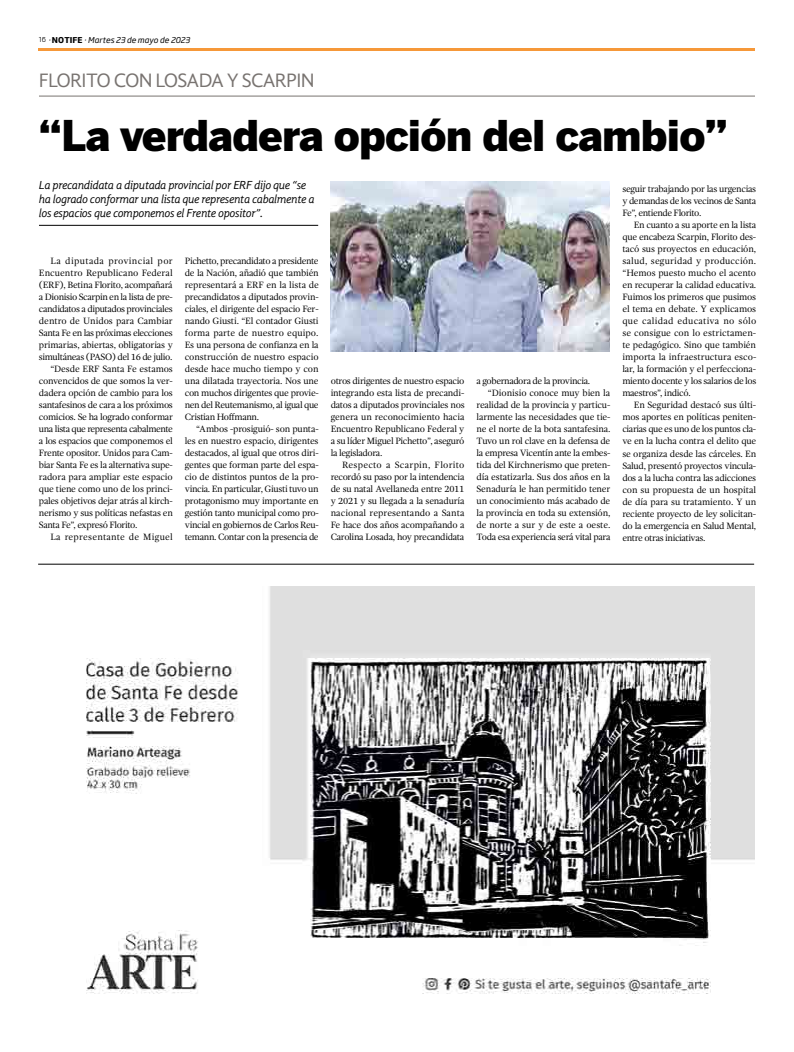
<style>
.page{position:relative;width:794px;height:1052px;background:#fff}
.page>*{position:absolute;margin:0;border:0;box-sizing:border-box;transform-origin:0 0}
.t1{font:900 42px "Benton Sans";letter-spacing:-.02em;color:#000}
.t2{font:20px "Gandhi Sans";letter-spacing:-.04em;color:#787370}
.t3{font:italic 12px/14px "Gandhi Sans";letter-spacing:-.025em;color:#000}
.t4{font:9.4px/12px "Gandhi Serif";letter-spacing:-.035em;color:#000;text-align:justify}
.t5{font:9.4px "Gandhi Serif";letter-spacing:-.015em;color:#000}
.t6{font:9.4px "Gandhi Serif";color:#000}
.t7{font:9.4px "Gandhi Serif";letter-spacing:-.01em;color:#000}
.t8{font:9.4px "Gandhi Serif";letter-spacing:-.005em;color:#000}
.t9{font:9.4px "Gandhi Serif";letter-spacing:.005em;color:#000}
.t10{font:9.4px "Gandhi Serif";letter-spacing:.035em;color:#000}
.t11{font:9.4px "Gandhi Serif";letter-spacing:.025em;color:#000}
.t12{font:italic 8px "Soho Gothic Pro";letter-spacing:.01em;color:#000}
.s1{font-family:"Scout";font-weight:300;font-style:normal}
.s2{font-weight:700;font-style:normal}
</style>
<div class="page">
<hr style="left:39px;top:48px;width:716px;height:2px;background:#f69839">
<hr style="left:38px;top:564px;width:716px;height:1px;background:#000">
<img style="left:86px;top:586px;width:669px;height:408px">
<hr style="left:39px;top:96px;width:716px;height:1px;background:#787370">
<hr style="left:39px;top:225px;width:279px;height:1px;background:#000">
<img style="left:330px;top:182px;width:279px;height:170px">
<p class="t12" style="left:39px;top:34px;width:152px"><span class="s1">16</span> · <span class="s2">NOTIFE</span> · Martes 23 de mayo de 2023</p>
<h2 class="t2" style="left:39px;top:69px;width:151px">FLORI TO CON LOSADA</h2>
<h2 class="t2" style="left:227px;top:69px;width:36px">Y SCARPIN</h2>
<h1 class="t1" style="left:39px;top:111px;width:690px">“La verdadera opción del cambio”</h1>
<p class="t3" style="left:39px;top:177px;width:277px">La precandidata a diputada provincial por ERF dijo que “se ha logrado conformar una lista que representa cabalmente a los espacios que componemos el Frente opositor”.</p>
<p class="t4" style="left:622px;top:183px;width:135px">seguir trabajando por las urgencias y demandas de los vecinos de Santa Fe”, entiende Florito.</p>
<p class="t4" style="left:622px;top:219px;width:135px;text-indent:11px">En cuanto a su aporte en la lista que encabeza Scarpin, Florito des&shy;tacó sus proyectos en educación, salud, seguridad y producción. “Hemos puesto mucho el acento en recuperar la calidad educativa.<br>Fuimos los primeros que pusimos el tema en debate. Y explicamos que calidad educativa no sólo se consigue con lo estrictamen&shy;te pedagógico. Sino que también importa la infraestructura esco&shy;lar, la formación y el perfecciona&shy;miento docente y los salarios de los maestros”, indicó.</p>
<p class="t4" style="left:622px;top:399px;width:135px;text-indent:11px">En Seguridad destacó sus últi&shy;mos aportes en políticas peniten&shy;ciarias que es uno de los puntos cla&shy;ve en la lucha contra el delito que se organiza desde las cárceles. En Salud, presentó proyectos vincula&shy;dos a la lucha contra las adicciones con su propuesta de un hospital de día para su tratamiento. Y un reciente proyecto de ley solicitan&shy;do la emergencia en Salud Mental, entre otras iniciativas.</p>
<p class="t10" style="left:50px;top:256px;width:124px">La diputada provincial por</p>
<p class="t9" style="left:39px;top:268px;width:135px">Encuentro Republicano Federal</p>
<p class="t4" style="left:39px;top:279px;width:135px">(ERF), Betina Florito, acompañará</p>
<p class="t4" style="left:39px;top:291px;width:135px">a Dionisio Scarpin en la lista de pre-</p>
<p class="t4" style="left:39px;top:303px;width:135px">candidatos a diputados provinciales</p>
<p class="t6" style="left:39px;top:316px;width:135px">dentro de Unidos para Cambiar</p>
<p class="t4" style="left:39px;top:327px;width:135px">Santa Fe en las próximas elecciones</p>
<p class="t5" style="left:39px;top:340px;width:135px">primarias, abiertas, obligatorias y</p>
<p class="t4" style="left:39px;top:351px;width:135px">simultáneas (PASO) del 16 de julio.</p>
<p class="t7" style="left:50px;top:364px;width:124px">“Desde ERF Santa Fe estamos</p>
<p class="t4" style="left:39px;top:375px;width:135px">convencidos de que somos la ver-</p>
<p class="t4" style="left:39px;top:387px;width:135px">dadera opción de cambio para los</p>
<p class="t4" style="left:39px;top:399px;width:135px">santafesinos de cara a los próximos</p>
<p class="t4" style="left:39px;top:411px;width:135px">comicios. Se ha logrado conformar</p>
<p class="t4" style="left:39px;top:423px;width:135px">una lista que representa cabalmente</p>
<p class="t4" style="left:39px;top:435px;width:135px">a los espacios que componemos el</p>
<p class="t4" style="left:39px;top:447px;width:135px">Frente opositor. Unidos para Cam-</p>
<p class="t4" style="left:39px;top:459px;width:135px">biar Santa Fe es la alternativa supe-</p>
<p class="t8" style="left:39px;top:472px;width:135px">radora para ampliar este espacio</p>
<p class="t4" style="left:39px;top:483px;width:135px">que tiene como uno de los princi-</p>
<p class="t4" style="left:39px;top:495px;width:135px">pales objetivos dejar atrás al kirch-</p>
<p class="t4" style="left:39px;top:507px;width:135px">nerismo y sus políticas nefastas en</p>
<p class="t4" style="left:39px;top:519px;width:100px">Santa Fe”, expresó Florito.</p>
<p class="t11" style="left:50px;top:532px;width:124px">La representante de Miguel</p>
<p class="t4" style="left:185px;top:255px;width:135px">Pichetto, precandidato a presidente de la Nación, añadió que también representará a ERF en la lista de precandidatos a diputados provin&shy;ciales, el dirigente del espacio Fer&shy;nando Giusti. “El contador Giusti forma parte de nuestro equipo.<br>Es una persona de confianza en la construcción de nuestro espacio desde hace mucho tiempo y con una dilatada trayectoria. Nos une con muchos dirigentes que provie&shy;nen del Reutemanismo, al igual que Cristian Hoffmann.</p>
<p class="t4" style="left:185px;top:423px;width:135px;text-indent:11px">“Ambos -prosiguió- son punta&shy;les en nuestro espacio, dirigentes destacados, al igual que otros diri&shy;gentes que forman parte del espa&shy;cio de distintos puntos de la pro&shy;vincia. En particular, Giusti tuvo un protagonismo muy importante en gestión tanto municipal como pro&shy;vincial en gobiernos de Carlos Reu&shy;temann. Contar con la presencia de</p>
<p class="t4" style="left:331px;top:375px;width:135px">otros dirigentes de nuestro espacio integrando esta lista de precandi&shy;datos a diputados provinciales nos genera un reconocimiento hacia Encuentro Republicano Federal y a su líder Miguel Pichetto”, aseguró la legisladora.</p>
<p class="t4" style="left:331px;top:459px;width:135px;text-indent:11px">Respecto a Scarpin, Florito recordó su paso por la intendencia de su natal Avellaneda entre 2011 y 2021 y su llegada a la senaduría nacional representando a Santa Fe hace dos años acompañando a Carolina Losada, hoy precandidata</p>
<p class="t4" style="left:476px;top:375px;width:115px">a gobernadora de la provincia.</p>
<p class="t7" style="left:488px;top:388px;width:124px">“Dionisio conoce muy bien la</p>
<p class="t4" style="left:476px;top:399px;width:135px">realidad de la provincia y particu-</p>
<p class="t5" style="left:476px;top:412px;width:135px">larmente las necesidades que tie-</p>
<p class="t4" style="left:476px;top:423px;width:135px">ne el norte de la bota santafesina.</p>
<p class="t4" style="left:476px;top:435px;width:135px">Tuvo un rol clave en la defensa de</p>
<p class="t4" style="left:476px;top:447px;width:135px">la empresa Vicentín ante la embes-</p>
<p class="t4" style="left:476px;top:459px;width:135px">tida del Kirchnerismo que preten-</p>
<p class="t5" style="left:476px;top:472px;width:135px">día estatizarla. Sus dos años en la</p>
<p class="t5" style="left:476px;top:484px;width:135px">Senaduría le han permitido tener</p>
<p class="t4" style="left:476px;top:495px;width:135px">un conocimiento más acabado de</p>
<p class="t4" style="left:476px;top:507px;width:135px">la provincia en toda su extensión,</p>
<p class="t6" style="left:476px;top:520px;width:135px">de norte a sur y de este a oeste.</p>
<p class="t4" style="left:476px;top:531px;width:135px">Toda esa experiencia será vital para</p>
</div>
